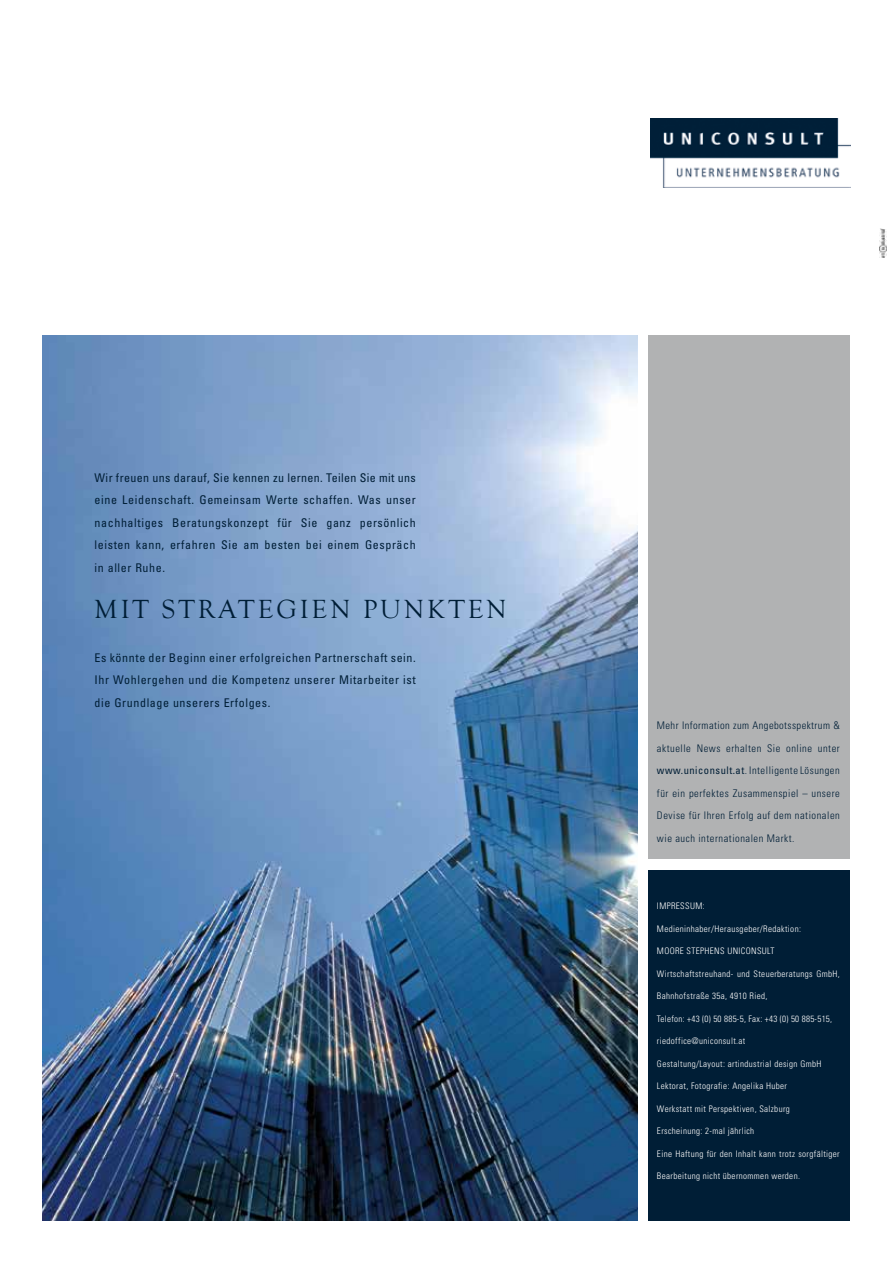
<style>
.page{position:relative;width:893px;height:1263px;background:#fff}
.page>*{position:absolute;margin:0;border:0;box-sizing:border-box;transform-origin:0 0}
.t1{font:27px "Goudy Old Style T";letter-spacing:.11em;color:#001e36}
.t2{font:condensed 12px/22.5px "Univers";letter-spacing:.05em;color:#001e36;text-align:justify}
.t3{font:300 condensed 10.5px/22.5px "Univers";letter-spacing:.05em;color:#001e36;text-align:justify}
.t4{font:300 condensed 9px "Univers";letter-spacing:.04em;color:#fff}
.s1{font-weight:400}
</style>
<div class="page">
<img style="left:43px;top:336px;width:595px;height:884px">
<div style="left:648px;top:336px;width:202px;height:523px;background:#b1b2b3"></div>
<div style="left:648px;top:870px;width:202px;height:350px;background:#001e36"></div>
<img style="left:651px;top:118px;width:199px;height:69px">
<img style="left:879px;top:229px;width:7px;height:28px">
<p class="t2" style="left:95px;top:466px;width:323px">Wir freuen uns darauf, Sie kennen zu lernen. Teilen Sie mit uns eine Leidenschaft. Gemeinsam Werte schaffen. Was unser nachhaltiges Beratungskonzept für Sie ganz persönlich leisten kann, erfahren Sie am besten bei einem Gespräch in aller Ruhe.</p>
<h1 class="t1" style="left:95px;top:594px;width:413px">MIT STRATEGIEN PUNKTEN</h1>
<h2 class="t2" style="left:95px;top:646px;width:323px">Es könnte der Beginn einer erfolgreichen Partnerschaft sein.<br>Ihr Wohlergehen und die Kompetenz unserer Mitarbeiter ist die Grundlage unserers Erfolges.</h2>
<p class="t3" style="left:657px;top:714px;width:184px">Mehr Information zum Angebotsspektrum &amp; aktuelle News erhalten Sie online unter <span class="s1">www.uniconsult.at</span>. Intelligente Lösungen für ein perfektes Zusammenspiel – unsere Devise für Ihren Erfolg auf dem nationalen wie auch internationalen Markt.</p>
<p class="t4" style="left:657px;top:900px;width:49px">IMPRESSUM:</p>
<p class="t4" style="left:657px;top:923px;width:146px">Medieninhaber/Herausgeber/Redaktion:</p>
<p class="t4" style="left:657px;top:945px;width:119px">MOORE STEPHENS UNICONSULT</p>
<p class="t4" style="left:657px;top:968px;width:184px">Wirtschaftstreuhand- und Steuerberatungs GmbH,</p>
<p class="t4" style="left:657px;top:990px;width:112px">Bahnhofstraße 35a, 4910 Ried,</p>
<p class="t4" style="left:657px;top:1013px;width:177px">Telefon: +43 (0) 50 885-5, Fax: +43 (0) 50 885-515,</p>
<p class="t4" style="left:657px;top:1035px;width:90px">riedoffice@uniconsult.at</p>
<p class="t4" style="left:657px;top:1058px;width:166px">Gestaltung/Layout: artindustrial design GmbH</p>
<p class="t4" style="left:657px;top:1080px;width:132px">Lektorat, Fotografie: Angelika Huber</p>
<p class="t4" style="left:657px;top:1103px;width:134px">Werkstatt mit Perspektiven, Salzburg</p>
<p class="t4" style="left:657px;top:1125px;width:99px">Erscheinung: 2-mal jährlich</p>
<p class="t4" style="left:657px;top:1148px;width:184px">Eine Haftung für den Inhalt kann trotz sorgfältiger</p>
<p class="t4" style="left:657px;top:1170px;width:145px">Bearbeitung nicht übernommen werden.</p>
</div>
